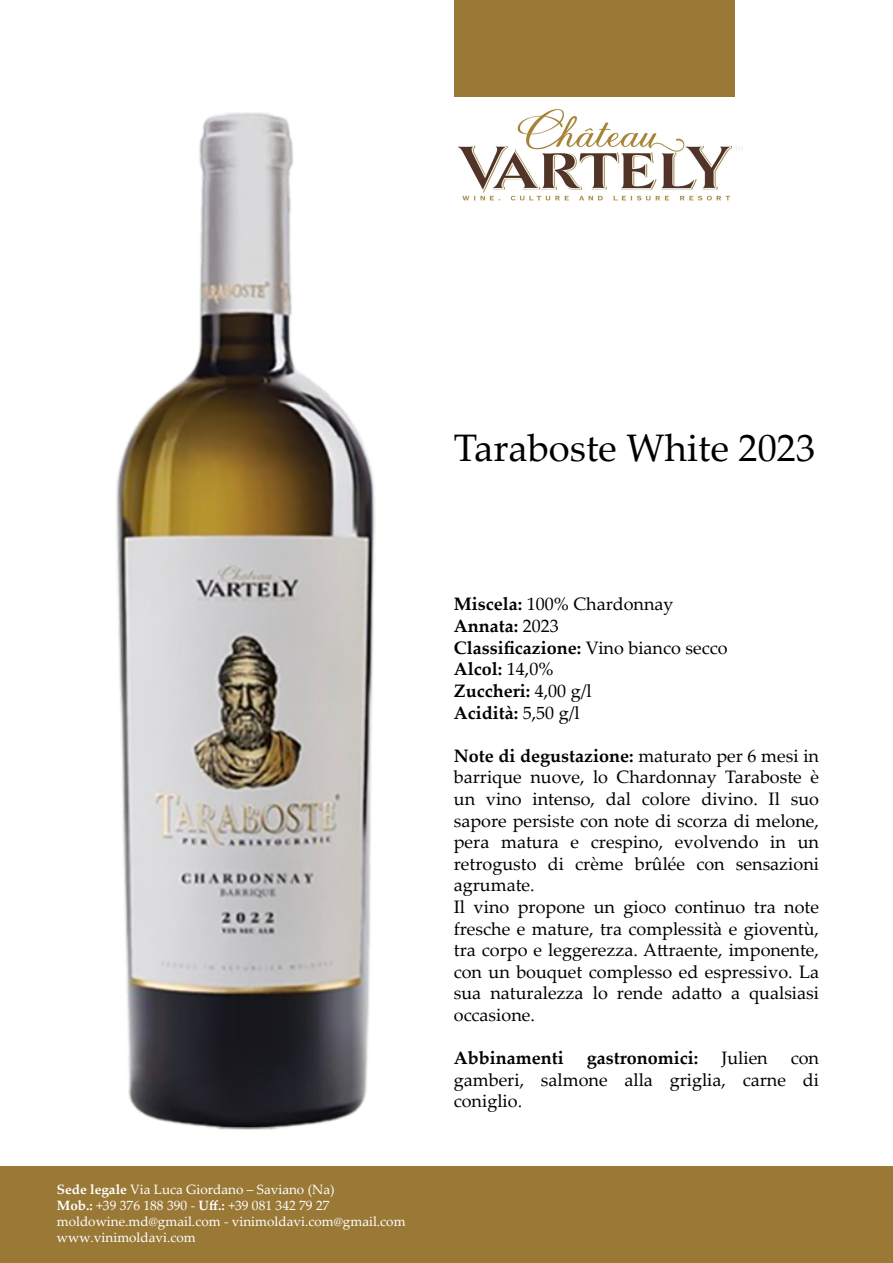
<style>
.page{position:relative;width:893px;height:1263px;background:#fff}
.page>*{position:absolute;margin:0;border:0;box-sizing:border-box;transform-origin:0 0}
.t1{font:38.25px "Palatino Linotype";color:#000}
.t2{font:18px/21.6px "Palatino Linotype";color:#000}
.t3{font:700 18px/21.6px "Palatino Linotype";color:#000}
.t4{font:13.5px/16.2px "Palatino Linotype";color:#fff}
.s1{font-weight:700}
.s2{font-weight:400}
</style>
<div class="page">
<div style="left:0;top:1167px;width:893px;height:96px;background:#9a7937"></div>
<div style="left:455px;top:0;width:280px;height:96px;background:#9a7937"></div>
<img style="left:458px;top:108px;width:285px;height:93px">
<img style="left:116px;top:112px;width:260px;height:1018px">
<h1 class="t1" style="left:454px;top:421px;width:363px">Taraboste White 2023</h1>
<p class="t4" style="left:57px;top:1180px;width:350px"><span class="s1">Sede legale</span> Via Luca Giordano – Saviano (Na)<br><span class="s1">Mob.:</span> +39 376 188 390 - <span class="s1">Uff.:</span> +39 081 342 79 27 moldowine.md@gmail.com - vinimoldavi.com@gmail.com www.vinimoldavi.com</p>
<p class="t3" style="left:454px;top:593px;width:275px">Miscela: <span class="s2">100% Chardonnay<br></span>Annata: <span class="s2">2023<br></span>Classificazione: <span class="s2">Vino bianco secco<br></span>Alcol: <span class="s2">14,0%<br></span>Zuccheri: <span class="s2">4,00 g/l<br></span>Acidità: <span class="s2">5,50 g/l</span></p>
<p class="t2" style="left:454px;top:744px;width:367px"><span class="s1">Note di degustazione:</span> maturato per 6 mesi in barrique nuove, lo Chardonnay Taraboste è un vino intenso, dal colore divino. Il suo sapore persiste con note di scorza di melone, pera matura e crespino, evolvendo in un retrogusto di crème brûlée con sensazioni agrumate.<br>Il vino propone un gioco continuo tra note fresche e mature, tra complessità e gioventù, tra corpo e leggerezza. Attraente, imponente, con un bouquet complesso ed espressivo. La sua naturalezza lo rende adatto a qualsiasi occasione.</p>
<p class="t3" style="left:454px;top:1046px;width:111px">Abbinamenti</p>
<p class="t3" style="left:587px;top:1046px;width:113px">gastronomici:</p>
<p class="t2" style="left:721px;top:1046px;width:48px">Julien</p>
<p class="t2" style="left:454px;top:1046px;width:367px;text-align:justify;text-indent:337px">con gamberi, salmone alla griglia, carne di coniglio.</p>
</div>
